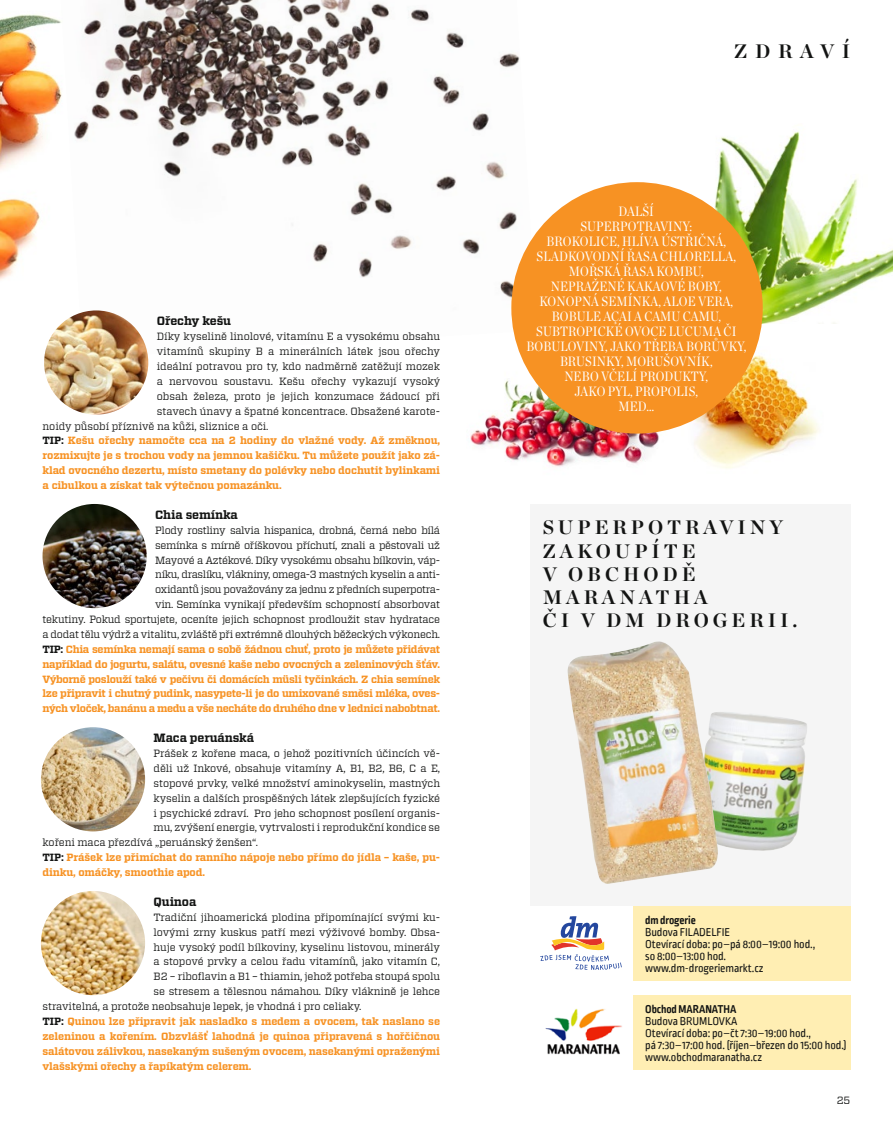
<style>
.page{position:relative;width:893px;height:1127px;background:#fff}
.page>*{position:absolute;margin:0;border:0;box-sizing:border-box;transform-origin:0 0}
.t1{font:700 19.5px/23.1px "Chronicle Display";letter-spacing:.2em;color:#131413}
.t2{font:13.5px/15px "Chronicle Disp Cond";letter-spacing:.01em;color:#fff;text-align:center}
.t3{font:12px "Ropa Soft PTT";letter-spacing:-.01em;color:#131413}
.t4{font:700 12px "Vitesse";letter-spacing:-.01em;color:#131413}
.t5{font:700 12px "Ropa Soft PTT";letter-spacing:-.01em;color:#131413}
.t6{font:10.5px "Vitesse";letter-spacing:-.01em;color:#131413}
.t7{font:700 10.5px/14.9px "Vitesse";letter-spacing:-.01em;color:#f79223;text-align:justify}
.t8{font:10.5px/14.9px "Vitesse";letter-spacing:-.03em;color:#131413;text-align:right}
.s1{color:#131413}
</style>
<div class="page">
<img style="left:470px;top:379px;width:197px;height:88px">
<img style="left:682px;top:348px;width:137px;height:121px">
<img style="left:680px;top:131px;width:213px;height:193px">
<div style="left:530px;top:504px;width:320px;height:402px;background:#f5f5f5"></div>
<div style="left:632px;top:995px;width:218px;height:74px;background:#ffeeb3"></div>
<div style="left:632px;top:906px;width:218px;height:74px;background:#ffeeb3"></div>
<svg style="left:540px;top:916px;width:82px;height:54px"></svg>
<img style="left:545px;top:1008px;width:77px;height:47px">
<img style="left:0;top:14px;width:61px;height:266px">
<img style="left:44px;top:310px;width:104px;height:105px;border-radius:52px">
<img style="left:43px;top:504px;width:104px;height:104px;border-radius:52px">
<img style="left:41px;top:727px;width:104px;height:104px;border-radius:52px">
<img style="left:41px;top:891px;width:104px;height:104px;border-radius:52px">
<img style="left:61px;top:0;width:474px;height:358px">
<img style="left:718px;top:712px;width:89px;height:139px">
<img style="left:567px;top:641px;width:151px;height:243px">
<div style="left:511px;top:182px;width:252px;height:252px;background:#f79223;border-radius:50%"></div>
<p class="t4" style="left:157px;top:313px;width:76px">Ořechy kešu</p>
<p class="t6" style="left:157px;top:329px;width:285px">Díky kyselině linolové, vitamínu E a vysokému obsahu</p>
<p class="t6" style="left:157px;top:344px;width:285px">vitamínů skupiny B a minerálních látek jsou ořechy</p>
<p class="t6" style="left:157px;top:359px;width:285px">ideální potravou pro ty, kdo nadměrně zatěžují mozek</p>
<p class="t6" style="left:157px;top:374px;width:285px">a nervovou soustavu. Kešu ořechy vykazují vysoký</p>
<p class="t6" style="left:157px;top:389px;width:285px">obsah železa, proto je jejich konzumace žádoucí při</p>
<p class="t6" style="left:157px;top:404px;width:285px">stavech únavy a špatné koncentrace. Obsažené karote-</p>
<p class="t6" style="left:43px;top:419px;width:227px">noidy působí příznivě na kůži, sliznice a oči.</p>
<p class="t7" style="left:43px;top:433px;width:399px"><span class="s1">TIP:</span> Kešu ořechy namočte cca na 2 hodiny do vlažné vody. Až změknou, rozmixujte je s trochou vody na jemnou kašičku. Tu můžete použít jako zá&shy;klad ovocného dezertu, místo smetany do polévky nebo dochutit bylinkami a cibulkou a získat tak výtečnou pomazánku.</p>
<p class="t4" style="left:155px;top:507px;width:84px">Chia semínka</p>
<p class="t8" style="left:43px;top:522px;width:399px">Plody rostliny salvia hispanica, drobná, černá nebo bílá<br>semínka s mírně oříškovou příchutí, znali a pěstovali už<br>Mayové a Aztékové. Díky vysokému obsahu bílkovin, váp-<br>níku, draslíku, vlákniny, omega-3 mastných kyselin a anti-<br>oxidantů jsou považovány za jednu z předních superpotra-<br>vin. Semínka vynikají především schopností absorbovat<br>tekutiny. Pokud sportujete, oceníte jejich schopnost prodloužit stav hydratace a dodat tělu výdrž a vitalitu, zvláště při extrémně dlouhých běžeckých výkonech.</p>
<p class="t7" style="left:43px;top:642px;width:399px"><span class="s1">TIP:</span> Chia semínka nemají sama o sobě žádnou chuť, proto je můžete přidávat například do jogurtu, salátu, ovesné kaše nebo ovocných a zeleninových šťáv.<br>Výborně poslouží také v pečivu či domácích müsli tyčinkách. Z chia semínek lze připravit i chutný pudink, nasypete-li je do umixované směsi mléka, oves&shy;ných vloček, banánu a medu a vše necháte do druhého dne v lednici nabobtnat.</p>
<p class="t4" style="left:154px;top:730px;width:102px">Maca peruánská</p>
<p class="t6" style="left:154px;top:746px;width:288px">Prášek z kořene maca, o jehož pozitivních účincích vě-</p>
<p class="t6" style="left:154px;top:761px;width:288px">děli už Inkové, obsahuje vitamíny A, B1, B2, B6, C a E,</p>
<p class="t6" style="left:154px;top:776px;width:288px">stopové prvky, velké množství aminokyselin, mastných</p>
<p class="t6" style="left:154px;top:791px;width:288px">kyselin a dalších prospěšných látek zlepšujících fyzické</p>
<p class="t6" style="left:154px;top:806px;width:288px">i psychické zdraví. Pro jeho schopnost posílení organis-</p>
<p class="t6" style="left:154px;top:820px;width:288px">mu, zvýšení energie, vytrvalosti i reprodukční kondice se</p>
<p class="t6" style="left:43px;top:835px;width:217px">kořeni maca přezdívá „peruánský ženšen“.</p>
<p class="t7" style="left:43px;top:850px;width:399px"><span class="s1">TIP:</span> Prášek lze přimíchat do ranního nápoje nebo přímo do jídla – kaše, pu&shy;dinku, omáčky, smoothie apod.</p>
<p class="t4" style="left:154px;top:893px;width:44px">Quinoa</p>
<p class="t6" style="left:154px;top:910px;width:288px">Tradiční jihoamerická plodina připomínající svými ku-</p>
<p class="t6" style="left:154px;top:925px;width:288px">lovými zrny kuskus patří mezi výživové bomby. Obsa-</p>
<p class="t6" style="left:154px;top:940px;width:288px">huje vysoký podíl bílkoviny, kyselinu listovou, minerály</p>
<p class="t6" style="left:154px;top:954px;width:288px">a stopové prvky a celou řadu vitamínů, jako vitamín C,</p>
<p class="t6" style="left:154px;top:969px;width:288px">B2 – riboflavin a B1 – thiamin, jehož potřeba stoupá spolu</p>
<p class="t6" style="left:154px;top:984px;width:288px">se stresem a tělesnou námahou. Díky vláknině je lehce</p>
<p class="t6" style="left:43px;top:999px;width:320px">stravitelná, a protože neobsahuje lepek, je vhodná i pro celiaky.</p>
<p class="t7" style="left:43px;top:1014px;width:399px"><span class="s1">TIP:</span> Quinou lze připravit jak nasladko s medem a ovocem, tak naslano se zeleninou a kořením. Obzvlášť lahodná je quinoa připravená s hořčičnou salátovou zálivkou, nasekaným sušeným ovocem, nasekanými opraženými vlašskými ořechy a řapíkatým celerem.</p>
<p class="t1" style="left:734px;top:38px;width:118px">ZDRAVÍ</p>
<p class="t2" style="left:619px;top:203px;width:37px">DALŠÍ</p>
<p class="t2" style="left:580px;top:218px;width:113px">SUPERPOTRAVINY:</p>
<p class="t2" style="left:537px;top:233px;width:201px">BROKOLICE, HLÍVA ÚSTŘIČNÁ,<br>SLADKOVODNÍ ŘASA CHLORELLA,<br>MOŘSKÁ ŘASA KOMBU,</p>
<p class="t2" style="left:551px;top:278px;width:172px">NEPRAŽENÉ KAKAOVÉ BOBY,</p>
<p class="t2" style="left:539px;top:293px;width:195px">KONOPNÁ SEMÍNKA, ALOE VERA,</p>
<p class="t2" style="left:552px;top:308px;width:171px">BOBULE AÇAI A CAMU CAMU,</p>
<p class="t2" style="left:526px;top:323px;width:221px">SUBTROPICKÉ OVOCE LUCUMA ČI<br>BOBULOVINY, JAKO TŘEBA BORŮVKY,<br>BRUSINKY, MORUŠOVNÍK,</p>
<p class="t2" style="left:564px;top:368px;width:145px">NEBO VČELÍ PRODUKTY,</p>
<p class="t2" style="left:575px;top:383px;width:125px">JAKO PYL, PROPOLIS,</p>
<p class="t2" style="left:619px;top:398px;width:37px">MED…</p>
<p class="t1" style="left:543px;top:515px;width:242px">SUPERPOTRAVINY</p>
<p class="t1" style="left:543px;top:538px;width:155px">ZAKOUPÍTE<br>V OBCHODĚ</p>
<p class="t1" style="left:543px;top:584px;width:167px">MARANATHA</p>
<p class="t1" style="left:543px;top:607px;width:256px">ČI V DM DROGERII.</p>
<p class="t5" style="left:645px;top:913px;width:52px">dm drogerie</p>
<p class="t3" style="left:645px;top:925px;width:86px">Budova FILADELFIE</p>
<p class="t3" style="left:645px;top:937px;width:171px">Otevírací doba: po–pá 8:00–19:00 hod.,</p>
<p class="t3" style="left:645px;top:949px;width:82px">so 8:00–13:00 hod.</p>
<p class="t3" style="left:645px;top:961px;width:120px">www.dm-drogeriemarkt.cz</p>
<p class="t5" style="left:645px;top:1002px;width:93px">Obchod MARANATHA</p>
<p class="t3" style="left:645px;top:1015px;width:94px">Budova BRUMLOVKA</p>
<p class="t3" style="left:645px;top:1027px;width:167px">Otevírací doba: po–čt 7:30–19:00 hod.,</p>
<p class="t3" style="left:645px;top:1039px;width:203px">pá 7:30–17:00 hod. (říjen–březen do 15:00 hod.)</p>
<p class="t3" style="left:645px;top:1051px;width:118px">www.obchodmaranatha.cz</p>
<p class="t6" style="left:837px;top:1093px;width:15px">25</p>
</div>
